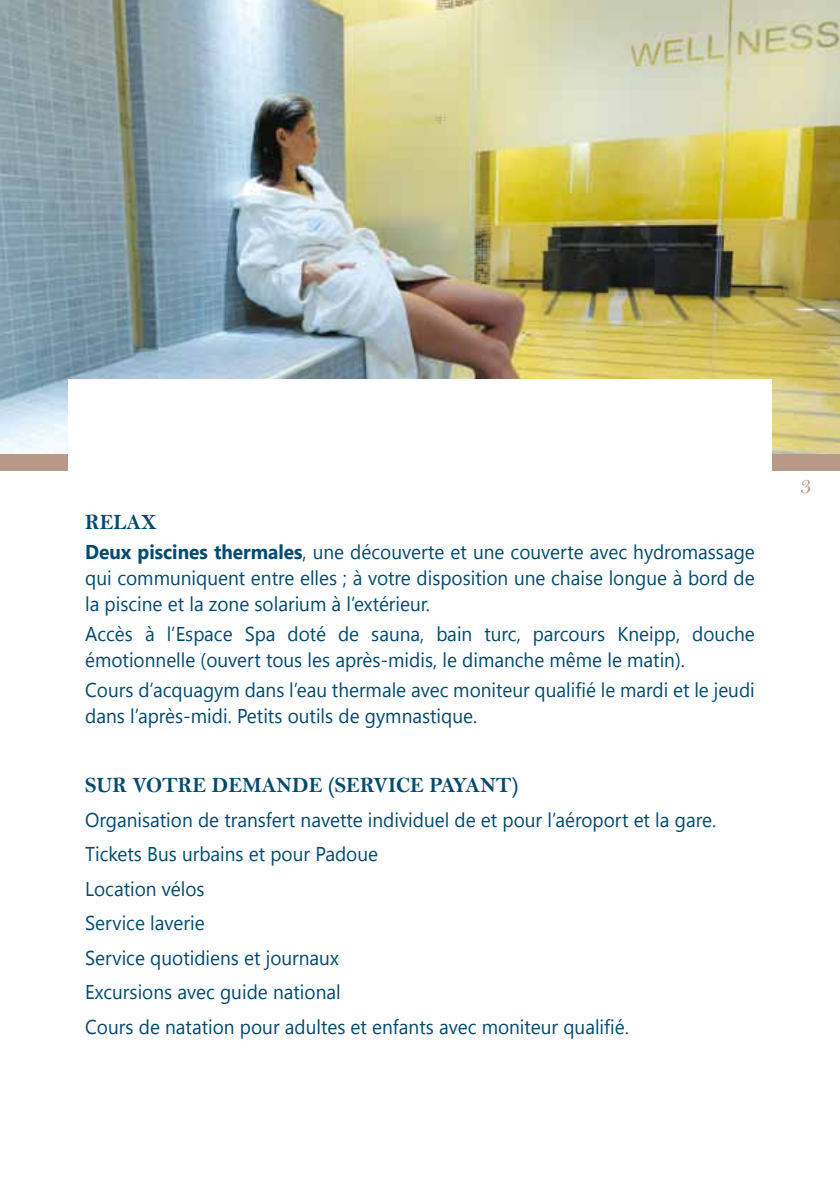
<style>
.page{position:relative;width:840px;height:1191px;background:#fff}
.page>*{position:absolute;margin:0;border:0;box-sizing:border-box;transform-origin:0 0}
.t1{font:24px "Bell";color:#b89987}
.t2{font:22px "Bell MT Bold";color:#004a6f;scale:.95 1}
.t3{font:20px/34.4px "Segoe UI";color:#004a6f;scale:.95 1}
.s1{font-weight:700}
</style>
<div class="page">
<div style="left:0;top:454px;width:68px;height:17px;background:#b89987"></div>
<div style="left:771px;top:454px;width:68px;height:17px;background:#b89987"></div>
<img style="left:0;top:0;width:839px;height:454px">
<div style="left:68px;top:380px;width:703px;height:811px;background:#fff"></div>
<p class="t2" style="left:85px;top:509px;width:77px">RELAX</p>
<p class="t3" style="left:85px;top:538px;width:706px;line-height:26px;text-align:justify"><span class="s1">Deux piscines thermales</span>, une découverte et une couverte avec hydromassage qui communiquent entre elles ; à votre disposition une chaise longue à bord de la piscine et la zone solarium à l’extérieur.</p>
<p class="t3" style="left:85px;top:620px;width:706px;line-height:26px">Accès à l’Espace Spa doté de sauna, bain turc, parcours Kneipp, douche émotionnelle (ouvert tous les après-midis, le dimanche même le matin).</p>
<p class="t3" style="left:85px;top:676px;width:706px;line-height:26px">Cours d’acquagym dans l’eau thermale avec moniteur qualifié le mardi et le jeudi dans l’après-midi. Petits outils de gymnastique.</p>
<p class="t2" style="left:85px;top:772px;width:457px">SUR VOTRE DEMANDE (SERVICE PAYANT)</p>
<p class="t3" style="left:85px;top:801px;width:665px">Organisation de transfert navette individuel de et pour l’aéroport et la gare.<br>Tickets Bus urbains et pour Padoue<br>Location vélos<br>Service laverie<br>Service quotidiens et journaux<br>Excursions avec guide national<br>Cours de natation pour adultes et enfants avec moniteur qualifié.</p>
<p class="t1" style="left:799px;top:471px;width:13px">3</p>
</div>
